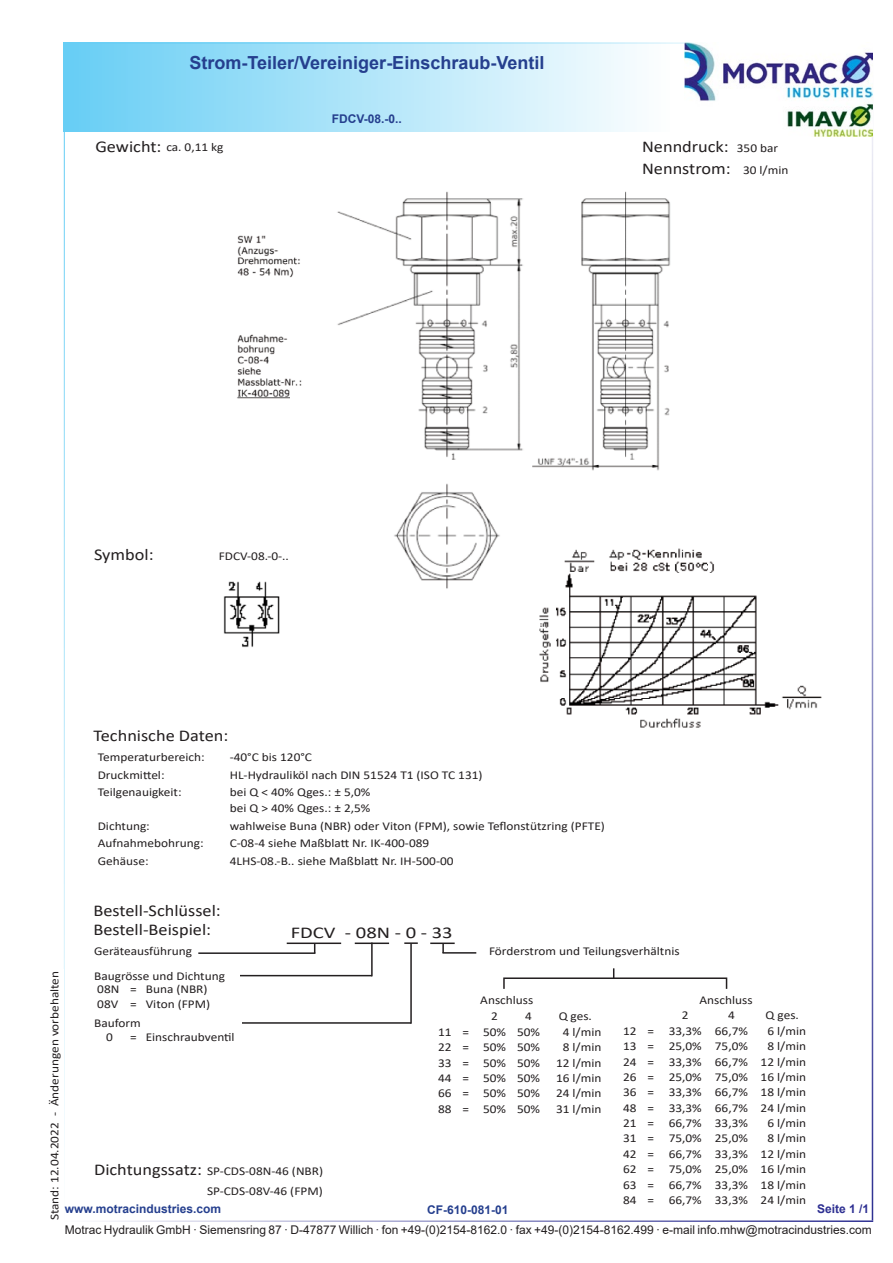
<style>
.page{position:relative;width:893px;height:1263px;background:#fff}
.page>*{position:absolute;margin:0;border:0;box-sizing:border-box;transform-origin:0 0}
.t1{font:700 18px "Arial";color:#253f8e}
.t2{font:16.5px/22.4px "Calibri";color:#231f20;scale:1.11 1}
.t3{font:16.5px "Calibri";color:#231f20;scale:1.25 1}
.t4{font:12px/15.5px "Calibri";color:#231f20;scale:1.11 1}
.t5{font:12px "Arial";color:#231f20}
.t6{font:700 12px "Arial";color:#253f8e}
.t7{font:700 12px "Arial";color:#2e3092}
.s1{font-size:16.5px}
.s2{font-size:12px}
</style>
<div class="page">
<div style="left:64px;top:43px;width:606px;height:89px;background:linear-gradient(to right,#66cef5,#fdfefe)"></div>
<hr style="left:64px;top:43px;width:808px;height:1px;background:#67cef5">
<hr style="left:64px;top:1220px;width:809px;height:2px;background:#2e3092">
<hr style="left:64px;top:43px;width:1px;height:1177px;background:#67cef5">
<hr style="left:872px;top:43px;width:1px;height:1177px;background:#2e3092">
<img style="left:685px;top:43px;width:187px;height:93px">
<img style="left:229px;top:191px;width:442px;height:398px">
<img style="left:523px;top:525px;width:299px;height:203px">
<img style="left:223px;top:582px;width:64px;height:65px">
<div style="left:219px;top:546px;width:121px;height:18px;background:#fff"></div>
<hr style="left:265px;top:1068px;width:95px;height:1px;background:#231f20">
<hr style="left:287px;top:942px;width:54px;height:2px;background:#231f20">
<hr style="left:355px;top:942px;width:34px;height:2px;background:#231f20">
<hr style="left:371px;top:942px;width:2px;height:34px;background:#231f20">
<hr style="left:198px;top:952px;width:117px;height:2px;background:#231f20">
<hr style="left:232px;top:975px;width:140px;height:1px;background:#231f20">
<hr style="left:187px;top:1022px;width:224px;height:2px;background:#231f20">
<hr style="left:430px;top:942px;width:25px;height:2px;background:#231f20">
<svg style="left:442px;top:944px;width:2px;height:8px"></svg>
<hr style="left:442px;top:952px;width:34px;height:2px;background:#231f20">
<div style="left:94px;top:967px;width:146px;height:16px;background:#fff"></div>
<svg style="left:404px;top:942px;width:14px;height:2px"></svg>
<hr style="left:410px;top:943px;width:2px;height:81px;background:#231f20">
<div style="left:94px;top:1016px;width:148px;height:12px;background:#fff"></div>
<hr style="left:503px;top:977px;width:224px;height:2px;background:#231f20">
<svg style="left:503px;top:979px;width:2px;height:10px"></svg>
<div style="left:290px;top:387px;width:19px;height:15px;background:#fff"></div>
<h1 class="t1" style="left:190px;top:50px;width:356px">Strom-Teiler/Vereiniger-Einschraub-Ventil</h1>
<p class="t6" style="left:332px;top:110px;width:72px">FDCV-08.-0..</p>
<p class="t4" style="left:95px;top:139px;width:117px"><span class="s1">Gewicht:</span> ca. 0,11 kg</p>
<h2 class="t2" style="left:642px;top:135px;width:133px">Nenndruck: <span class="s2">350 bar<br></span>Nennstrom: <span class="s2">30 l/min</span></h2>
<h2 class="t2" style="left:94px;top:543px;width:55px">Symbol:</h2>
<p class="t4" style="left:219px;top:547px;width:65px">FDCV-08.-0-..</p>
<h2 class="t2" style="left:94px;top:724px;width:123px">Technische Daten:</h2>
<p class="t4" style="left:98px;top:749px;width:98px">Temperaturbereich:</p>
<p class="t4" style="left:230px;top:749px;width:76px">-40°C bis 120°C</p>
<p class="t4" style="left:98px;top:767px;width:62px">Druckmittel:</p>
<p class="t4" style="left:230px;top:767px;width:229px">HL-Hydrauliköl nach DIN 51524 T1 (ISO TC 131)</p>
<p class="t4" style="left:98px;top:784px;width:77px">Teilgenauigkeit:</p>
<p class="t4" style="left:230px;top:784px;width:128px;line-height:16.2px">bei Q &lt; 40% Qges.: ± 5,0% bei Q &gt; 40% Qges.: ± 2,5%</p>
<p class="t4" style="left:98px;top:818px;width:48px">Dichtung:</p>
<p class="t4" style="left:230px;top:818px;width:339px">wahlweise Buna (NBR) oder Viton (FPM), sowie Teflonstützring (PFTE)</p>
<p class="t4" style="left:98px;top:835px;width:97px">Aufnahmebohrung:</p>
<p class="t4" style="left:230px;top:835px;width:181px">C-08-4 siehe Maßblatt Nr. IK-400-089</p>
<p class="t4" style="left:98px;top:853px;width:47px">Gehäuse:</p>
<p class="t4" style="left:230px;top:853px;width:203px">4LHS-08.-B.. siehe Maßblatt Nr. IH-500-00</p>
<h2 class="t2" style="left:94px;top:900px;width:116px;line-height:19.2px">Bestell-Schlüssel:<br>Bestell-Beispiel:</h2>
<p class="t4" style="left:94px;top:943px;width:90px">Geräteausführung</p>
<h2 class="t3" style="left:291px;top:921px;width:131px">FDCV - 08N - 0 - 33</h2>
<p class="t4" style="left:489px;top:943px;width:173px">Förderstrom und Teilungsverhältnis</p>
<p class="t4" style="left:94px;top:968px;width:119px">Baugrösse und Dichtung</p>
<p class="t4" style="left:46px;top:1220px;width:226px;rotate:-90deg">Stand: 12.04.2022 - Änderungen vorbehalten</p>
<p class="t4" style="left:97px;top:981px;width:103px">08N = Buna (NBR)<br>08V = Viton (FPM)</p>
<p class="t4" style="left:491px;top:992px;width:39px;line-height:16.2px;text-indent:-11px">Anschluss<br>2</p>
<p class="t4" style="left:700px;top:992px;width:49px">Anschluss</p>
<p class="t4" style="left:682px;top:1007px;width:8px">2</p>
<p class="t4" style="left:728px;top:1007px;width:8px">4</p>
<p class="t4" style="left:766px;top:1007px;width:32px">Q ges.</p>
<p class="t4" style="left:623px;top:1023px;width:114px">12 = 33,3% 66,7%</p>
<p class="t4" style="left:767px;top:1023px;width:36px">6 l/min</p>
<p class="t4" style="left:623px;top:1038px;width:114px">13 = 25,0% 75,0%</p>
<p class="t4" style="left:525px;top:1008px;width:8px">4</p>
<p class="t4" style="left:559px;top:1008px;width:32px">Q ges.</p>
<p class="t4" style="left:438px;top:1024px;width:93px">11 = 50% 50%</p>
<p class="t4" style="left:563px;top:1024px;width:36px">4 l/min</p>
<p class="t4" style="left:438px;top:1039px;width:93px">22 = 50% 50%</p>
<p class="t4" style="left:563px;top:1039px;width:36px">8 l/min</p>
<p class="t4" style="left:438px;top:1054px;width:93px">33 = 50% 50%</p>
<p class="t4" style="left:556px;top:1054px;width:42px">12 l/min</p>
<p class="t4" style="left:438px;top:1070px;width:93px">44 = 50% 50%</p>
<p class="t4" style="left:556px;top:1070px;width:42px">16 l/min</p>
<p class="t4" style="left:438px;top:1085px;width:93px">66 = 50% 50%</p>
<p class="t4" style="left:556px;top:1085px;width:42px">24 l/min</p>
<p class="t4" style="left:438px;top:1101px;width:93px">88 = 50% 50%</p>
<p class="t4" style="left:556px;top:1101px;width:42px">31 l/min</p>
<p class="t4" style="left:94px;top:1014px;width:44px">Bauform</p>
<p class="t4" style="left:106px;top:1029px;width:8px">0</p>
<p class="t4" style="left:130px;top:1029px;width:96px">= Einschraubventil</p>
<p class="t4" style="left:623px;top:1038px;width:166px;text-align:justify;text-indent:144px">8 l/min 24 = 33,3% 66,7% 12 l/min 26 = 25,0% 75,0% 16 l/min 36 = 33,3% 66,7% 18 l/min 48 = 33,3% 66,7% 24 l/min 21 = 66,7% 33,3%</p>
<p class="t4" style="left:767px;top:1115px;width:36px">6 l/min</p>
<p class="t4" style="left:623px;top:1130px;width:166px;text-align:justify;text-indent:144px">8 l/min 42 = 66,7% 33,3% 12 l/min 62 = 75,0% 25,0% 16 l/min 63 = 66,7% 33,3% 18 l/min 84 = 66,7% 33,3% 24 l/min</p>
<p class="t4" style="left:623px;top:1130px;width:114px">31 = 75,0% 25,0%</p>
<p class="t4" style="left:94px;top:1161px;width:208px;line-height:19.2px;text-align:right"><span class="s1">Dichtungssatz:</span> SP-CDS-08N-46 (NBR)<br>SP-CDS-08V-46 (FPM)</p>
<p class="t6" style="left:65px;top:1201px;width:158px">www.motracindustries.com</p>
<p class="t7" style="left:817px;top:1201px;width:54px">Seite 1 /1</p>
<p class="t5" style="left:65px;top:1221px;width:808px">Motrac Hydraulik GmbH · Siemensring 87 · D-47877 Willich · fon +49-(0)2154-8162.0 · fax +49-(0)2154-8162.499 · e-mail info.mhw@motracindustries.com</p>
<p class="t6" style="left:427px;top:1202px;width:83px">CF-610-081-01</p>
</div>
